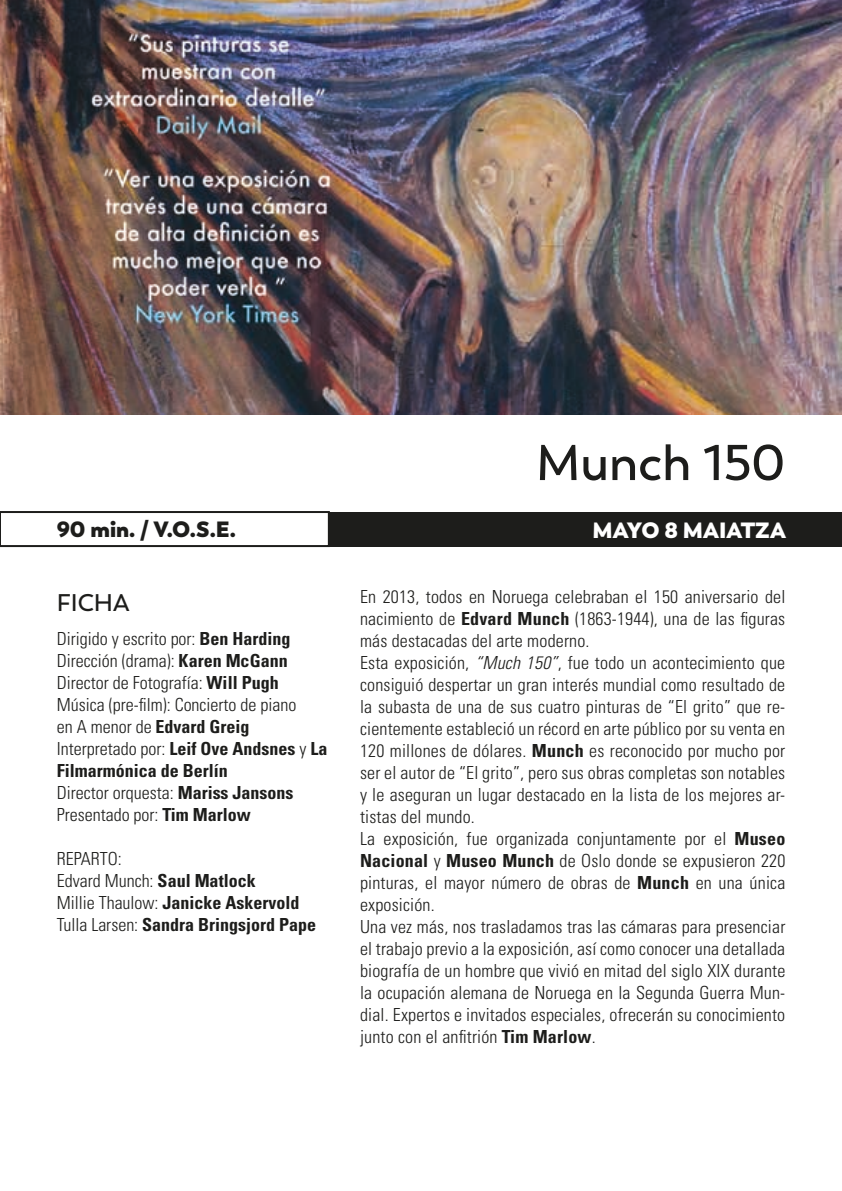
<style>
.page{position:relative;width:842px;height:1191px;background:#fff}
.page>*{position:absolute;margin:0;border:0;box-sizing:border-box;transform-origin:0 0}
.t1{font:600 50px "Trenda";color:#1d1d1b}
.t2{font:600 24px "Trenda";color:#1d1d1b}
.t3{font:800 22px "Trenda";color:#1d1d1b}
.t4{font:800 22px "Trenda";color:#fff}
.t5{font:300 condensed 18px/22px "Univers";letter-spacing:.01em;color:#1d1d1b}
.t6{font:700 condensed 18px/22px "Univers";color:#1d1d1b}
.s1{font-weight:700}
.s2{font-weight:300}
.s3{font-style:italic}
</style>
<div class="page">
<div style="left:256px;top:512px;width:586px;height:34px;background:#1d1d1b"></div>
<div style="left:0;top:512px;width:329px;height:34px;background:#fff"></div>
<div style="left:0;top:511px;width:330px;height:36px;border:2px solid #1d1d1b"></div>
<img style="left:0;top:0;width:842px;height:414px">
<h1 class="t1" style="left:536px;top:433px;width:251px">Munch 150</h1>
<p class="t3" style="left:57px;top:515px;width:181px">90 MIN. / V.O.S.E.</p>
<p class="t4" style="left:593px;top:516px;width:195px">MAYO 8 MAIATZA</p>
<h2 class="t2" style="left:57px;top:588px;width:74px">Ficha</h2>
<p class="t5" style="left:57px;top:627px;width:272px">Dirigido y escrito por: <span class="s1">Ben Harding<br></span>Dirección (drama): <span class="s1">Karen McGann<br></span>Director de Fotografía: <span class="s1">Will Pugh<br></span>Música (pre-film): Concierto de piano<br>en A menor de <span class="s1">Edvard Greig<br></span>I nterpretado por: <span class="s1">Leif Ove Andsnes</span> y <span class="s1">La<br>Filmarmónica de Berlín<br></span>Director orquesta: <span class="s1">Mariss Jansons<br></span>Presentado por: <span class="s1">Tim Marlow</span></p>
<p class="t5" style="left:57px;top:847px;width:19px">Reparto</p>
<p class="t6" style="left:57px;top:847px;width:261px;text-indent:61px"><span class="s2">:<br>Edvard Munch:</span> Saul Matlock<br><span class="s2">Millie Thaulow:</span> Janicke Askervold<br><span class="s2">Tulla Larsen:</span> Sandra Bringsjord Pape</p>
<p class="t5" style="left:360px;top:585px;width:427px">En 2013, todos en Noruega celebraban el 150 aniversario del nacimiento de <span class="s1">Edvard Munch</span> (1863-1944), una de las figuras más destacadas del arte moderno.<br>Esta exposición, <span class="s3">“Much 150”</span>, fue todo un acontecimiento que consiguió despertar un gran interés mundial como resultado de la subasta de una de sus cuatro pinturas de “El grito” que re&shy;cientemente estableció un récord en arte público por su venta en 120 millones de dólares. <span class="s1">Munch</span> es reconocido por mucho por ser el autor de “El grito”, pero sus obras completas son notables y le aseguran un lugar destacado en la lista de los mejores ar&shy;tistas del mundo.<br>La exposición, fue organizada conjuntamente por el <span class="s1">Museo Nacional</span> y <span class="s1">Museo Munch</span> de Oslo donde se expusieron 220 pinturas, el mayor número de obras de <span class="s1">Munch</span> en una única exposición.<br>Una vez más, nos trasladamos tras las cámaras para presenciar el trabajo previo a la exposición, así como conocer una detallada biografía de un hombre que vivió en mitad del siglo XIX durante la ocupación alemana de Noruega en la Segunda Guerra Mun&shy;dial. Expertos e invitados especiales, ofrecerán su conocimiento junto con el anfitrión <span class="s1">Tim Marlow</span>.</p>
</div>
